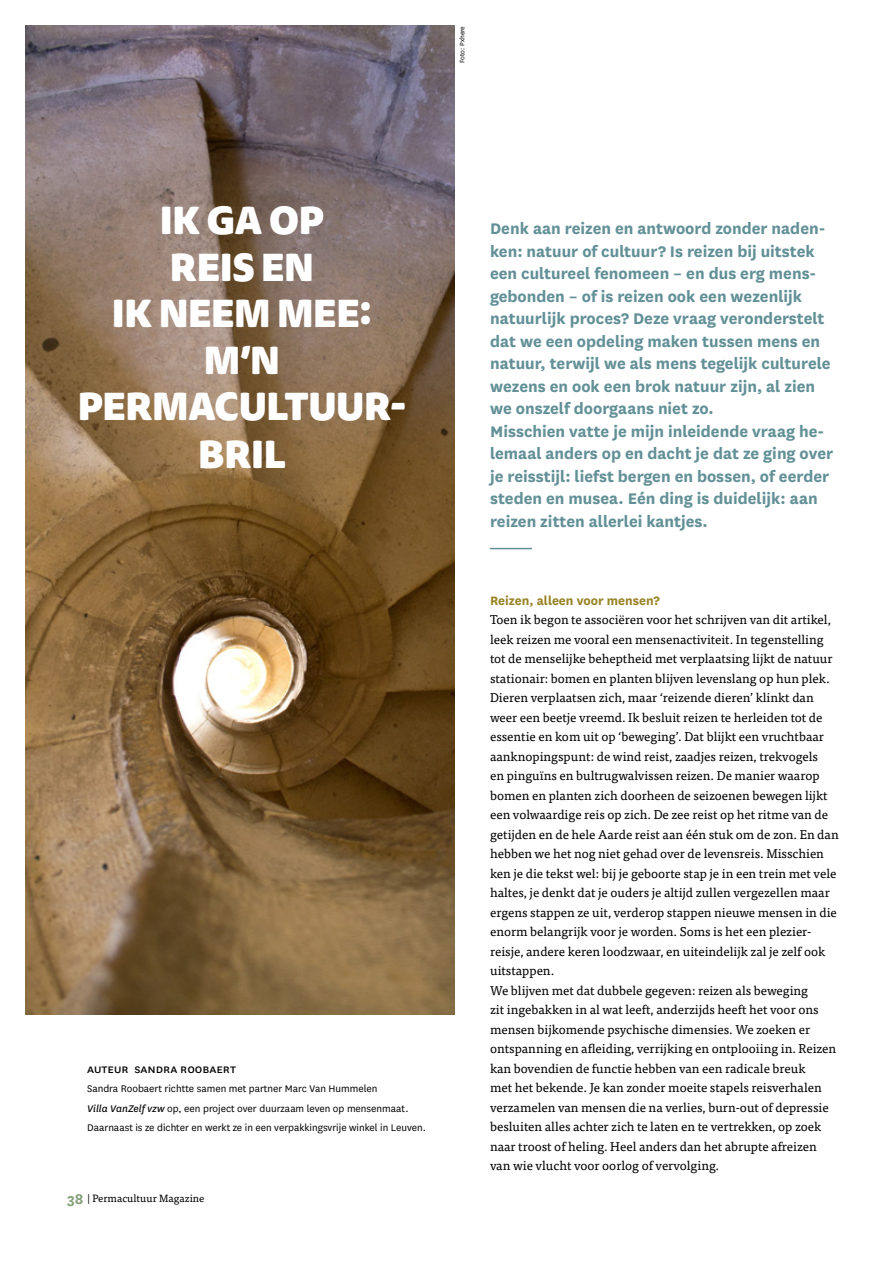
<style>
.page{position:relative;width:893px;height:1263px;background:#fff}
.page>*{position:absolute;margin:0;border:0;box-sizing:border-box;transform-origin:0 0}
.t1{font:900 37.5px/46.8px "Tisa Sans Pro";letter-spacing:-.01em;color:#fff;text-align:center}
.t2{font:700 18px/22.5px "National";color:#629097}
.t3{font:700 14.25px "National";color:#998427}
.t4{font:13.5px "National";color:#000}
.t5{font:12.75px/19.5px "Tisa Pro";color:#000}
.t6{font:11.25px/19.5px "National";color:#000}
.t7{font:10.5px "Tisa Pro";color:#000}
.t8{font:7.5px "National";color:#000}
.s1{font-style:italic}
.s2{font-family:"National";font-weight:700;font-size:16.5px;color:#89a27d}
</style>
<div class="page">
<img style="left:26px;top:26px;width:428px;height:988px">
<hr style="left:490px;top:548px;width:43px;height:1px;background:#629097">
<p class="t8" style="left:457px;top:63px;width:38px;rotate:-90deg">Foto: Pxhere</p>
<h1 class="t1" style="left:78px;top:196px;width:330px">IK GA OP<br>REIS EN<br>IK NEEM MEE:<br>M’N<br>PERMACULTUUR-<br>BRIL</h1>
<p class="t4" style="left:87px;top:1059px;width:150px">Auteur Sandra Roobaert</p>
<p class="t6" style="left:87px;top:1078px;width:340px">Sandra Roobaert richtte samen met partner Marc Van Hummelen<br><span class="s1">Villa VanZelf vzw</span> op, een project over duurzaam leven op mensenmaat.<br>Daarnaast is ze dichter en werkt ze in een verpakkingsvrije winkel in Leuven.</p>
<p class="t7" style="left:67px;top:1190px;width:139px"><span class="s2">38</span> | Permacultuur Magazine</p>
<p class="t2" style="left:490px;top:216px;width:345px">Denk aan reizen en antwoord zonder naden&shy;ken: natuur of cultuur? Is reizen bij uitstek een cultureel fenomeen – en dus erg mens&shy;gebonden – of is reizen ook een wezenlijk natuurlijk proces? Deze vraag veronderstelt dat we een opdeling maken tussen mens en natuur, terwijl we als mens tegelijk culturele wezens en ook een brok natuur zijn, al zien we onszelf doorgaans niet zo.<br>Misschien vatte je mijn inleidende vraag he&shy;lemaal anders op en dacht je dat ze ging over je reisstijl: liefst bergen en bossen, of eerder steden en musea. Eén ding is duidelijk: aan reizen zitten allerlei kantjes.</p>
<p class="t3" style="left:490px;top:590px;width:171px">Reizen, alleen voor mensen?</p>
<p class="t5" style="left:490px;top:609px;width:350px">Toen ik begon te associëren voor het schrijven van dit artikel, leek reizen me vooral een mensenactiviteit. In tegenstelling tot de menselijke beheptheid met verplaatsing lijkt de natuur stationair: bomen en planten blijven levenslang op hun plek.<br>Dieren verplaatsen zich, maar ‘reizende dieren’ klinkt dan weer een beetje vreemd. Ik besluit reizen te herleiden tot de essentie en kom uit op ‘beweging’. Dat blijkt een vruchtbaar aanknopingspunt: de wind reist, zaadjes reizen, trekvogels<br>en pinguïns en bultrugwalvissen reizen. De manier waarop bomen en planten zich doorheen de seizoenen bewegen lijkt een volwaardige reis op zich. De zee reist op het ritme van de getijden en de hele Aarde reist aan één stuk om de zon. En dan hebben we het nog niet gehad over de levensreis. Misschien ken je die tekst wel: bij je geboorte stap je in een trein met vele haltes, je denkt dat je ouders je altijd zullen vergezellen maar ergens stappen ze uit, verderop stappen nieuwe mensen in die enorm belangrijk voor je worden. Soms is het een plezier&shy;reisje, andere keren loodzwaar, en uiteindelijk zal je zelf ook uitstappen.<br>We blijven met dat dubbele gegeven: reizen als beweging<br>zit ingebakken in al wat leeft, anderzijds heeft het voor ons mensen bijkomende psychische dimensies. We zoeken er ontspanning en afleiding, verrijking en ontplooiing in. Reizen kan bovendien de functie hebben van een radicale breuk<br>met het bekende. Je kan zonder moeite stapels reisverhalen verzamelen van mensen die na verlies, burn-out of depressie besluiten alles achter zich te laten en te vertrekken, op zoek naar troost of heling. Heel anders dan het abrupte afreizen van wie vlucht voor oorlog of vervolging.</p>
</div>
